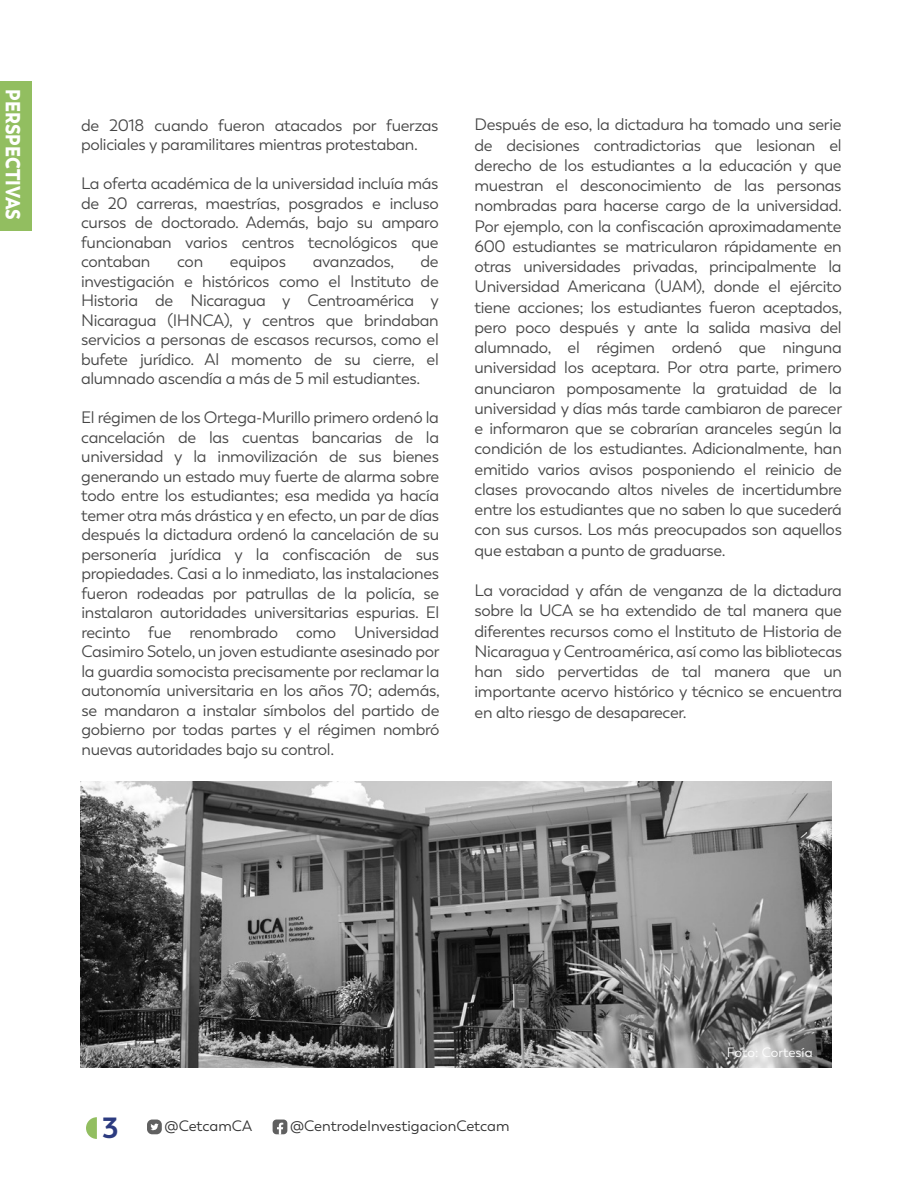
<style>
.page{position:relative;width:918px;height:1188px;background:#fff}
.page>*{position:absolute;margin:0;border:0;box-sizing:border-box;transform-origin:0 0}
.t1{font:700 29.1px "Trenda";color:#2c3b80}
.t2{font:900 20.4px "Trenda";color:#fff;scale:.86 1}
.t3{font:16.5px/19.5px "Trenda";letter-spacing:-.02em;color:#464646;text-align:justify}
.t4{font:15px "Trenda";color:#303030}
.t5{font:13.5px "Trenda";letter-spacing:-.005em;color:#fff}
</style>
<div class="page">
<img style="left:81px;top:782px;width:750px;height:285px">
<svg style="left:86px;top:1117px;width:11px;height:22px"></svg>
<div style="left:147px;top:1120px;width:15px;height:14px;background:#606060;border-radius:5px"></div>
<svg style="left:150px;top:1124px;width:9px;height:6px"></svg>
<svg style="left:273px;top:1120px;width:14px;height:14px"></svg>
<div style="left:0;top:81px;width:32px;height:150px;background:#92be60"></div>
<p class="t2" style="left:26px;top:89px;width:153px;rotate:90deg">PERSPECTIVAS</p>
<p class="t3" style="left:81px;top:115px;width:359px">de 2018 cuando fueron atacados por fuerzas policiales y paramilitares mientras protestaban.</p>
<p class="t3" style="left:81px;top:174px;width:359px">La oferta académica de la universidad incluía más de 20 carreras, maestrías, posgrados e incluso cursos de doctorado. Además, bajo su amparo funcionaban varios centros tecnológicos que contaban</p>
<p class="t3" style="left:81px;top:252px;width:359px;text-indent:339px">de investigación e históricos como el Instituto de Historia de Nicaragua y Centroamérica y Nicaragua (IHNCA), y centros que brindaban servicios a personas de escasos recursos, como el bufete jurídico. Al momento de su cierre, el alumnado ascendía a más de 5 mil estudiantes.</p>
<p class="t3" style="left:81px;top:408px;width:360px">El régimen de los Ortega-Murillo primero ordenó la cancelación de las cuentas bancarias de la universidad y la inmovilización de sus bienes generando un estado muy fuerte de alarma sobre todo entre los estudiantes; esa medida ya hacía temer otra más drástica y en efecto, un par de días después la dictadura ordenó la cancelación de su personería jurídica y la confiscación de sus propiedades. Casi a lo inmediato, las instalaciones fueron rodeadas por patrullas de la policía, se instalaron autoridades universitarias espurias. El recinto fue renombrado como Universidad Casimiro Sotelo, un joven estudiante asesinado por la guardia somocista precisamente por reclamar la autonomía universitaria en los años 70; además, se mandaron a instalar símbolos del partido de gobierno por todas partes y el régimen nombró nuevas autoridades bajo su control.</p>
<p class="t3" style="left:177px;top:252px;width:27px">con</p>
<p class="t3" style="left:230px;top:252px;width:58px">equipos</p>
<p class="t3" style="left:313px;top:252px;width:83px">avanzados,</p>
<p class="t3" style="left:475px;top:115px;width:369px;line-height:20.2px">Después de eso, la dictadura ha tomado una serie de decisiones contradictorias que lesionan el derecho de los estudiantes a la educación y que muestran el desconocimiento de las personas nombradas para hacerse cargo de la universidad.<br>Por ejemplo, con la confiscación aproximadamente 600 estudiantes se matricularon rápidamente en otras universidades privadas, principalmente la Universidad Americana (UAM), donde el ejército tiene acciones; los estudiantes fueron aceptados, pero poco después y ante la salida masiva del alumnado, el régimen ordenó que ninguna universidad los aceptara. Por otra parte, primero anunciaron pomposamente la gratuidad de la universidad y días más tarde cambiaron de parecer e informaron que se cobrarían aranceles según la condición de los estudiantes. Adicionalmente, han emitido varios avisos posponiendo el reinicio de clases provocando altos niveles de incertidumbre entre los estudiantes que no saben lo que sucederá con sus cursos. Los más preocupados son aquellos que estaban a punto de graduarse.</p>
<p class="t3" style="left:475px;top:580px;width:369px;line-height:20.2px">La voracidad y afán de venganza de la dictadura sobre la UCA se ha extendido de tal manera que diferentes recursos como el Instituto de Historia de Nicaragua y Centroamérica, así como las bibliotecas han sido pervertidas de tal manera que un importante acervo histórico y técnico se encuentra en alto riesgo de desaparecer.</p>
<h1 class="t1" style="left:103px;top:1110px;width:18px">3</h1>
<p class="t4" style="left:165px;top:1117px;width:89px">@CetcamCA</p>
<p class="t4" style="left:290px;top:1117px;width:221px">@CentrodeInvestigacionCetcam</p>
<p class="t5" style="left:727px;top:1044px;width:87px">Foto: Cortesía</p>
</div>
